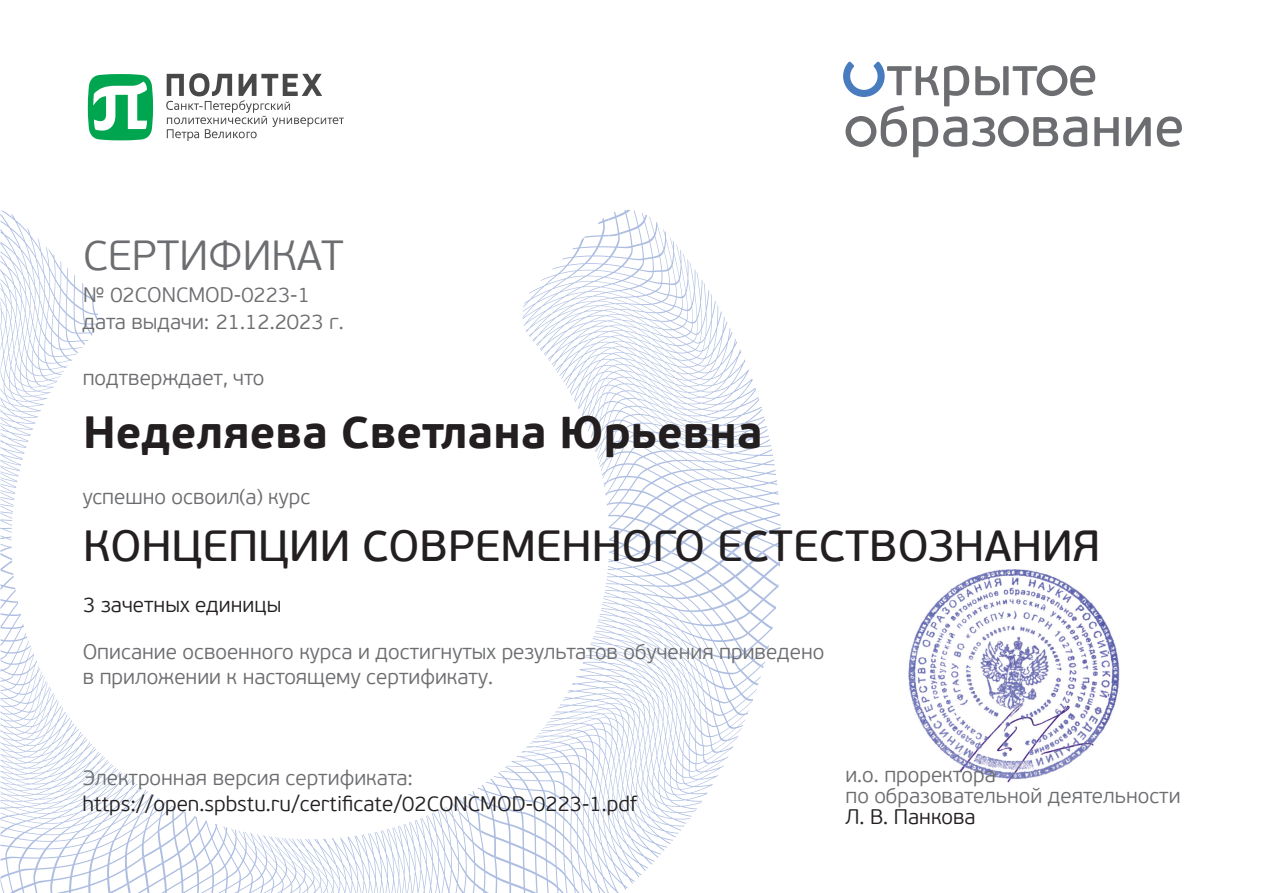
<style>
.page{position:relative;width:1263px;height:893px;background:#fff}
.page>*{position:absolute;margin:0;border:0;box-sizing:border-box;transform-origin:0 0}
.t1{font:700 45px "PF Beau Sans Pro";color:#231f20}
.t2{font:43.5px "PF Beau Sans Pro Bbook";color:#231f20}
.t3{font:300 42px "PF Beau Sans Pro";color:#6c6d70}
.t4{font:300 21px "PF Beau Sans Pro";color:#6c6d70}
.t5{font:300 21px "PF Beau Sans Pro";color:#231f20}
</style>
<div class="page">
<svg style="left:524px;top:210px;width:245px;height:342px"></svg>
<svg style="left:0;top:210px;width:98px;height:342px"></svg>
<svg style="left:0;top:553px;width:160px;height:340px"></svg>
<svg style="left:127px;top:799px;width:336px;height:94px"></svg>
<svg style="left:463px;top:552px;width:317px;height:341px"></svg>
<svg style="left:490px;top:666px;width:274px;height:227px"></svg>
<svg style="left:843px;top:62px;width:276px;height:95px"></svg>
<svg style="left:1126px;top:117px;width:25px;height:29px"></svg>
<svg style="left:1157px;top:116px;width:25px;height:31px"></svg>
<svg style="left:166px;top:73px;width:178px;height:68px"></svg>
<svg style="left:88px;top:74px;width:65px;height:66px"></svg>
<img style="left:908px;top:570px;width:212px;height:213px">
<p class="t3" style="left:83px;top:231px;width:262px">СЕРТИФИКАТ</p>
<p class="t4" style="left:83px;top:282px;width:228px">№ 02CONCMOD-0223-1</p>
<p class="t4" style="left:82px;top:310px;width:263px">дата выдачи: 21.12.2023 г.</p>
<p class="t4" style="left:83px;top:366px;width:183px">подтверждает, что</p>
<p class="t1" style="left:83px;top:404px;width:681px">Неделяева Светлана Юрьевна</p>
<p class="t4" style="left:83px;top:485px;width:229px">успешно освоил(а) курс</p>
<p class="t2" style="left:83px;top:521px;width:1019px">КОНЦЕПЦИИ СОВРЕМЕННОГО ЕСТЕСТВОЗНАНИЯ</p>
<p class="t5" style="left:83px;top:593px;width:199px">3 зачетных единицы</p>
<p class="t4" style="left:83px;top:639px;width:743px">Описание освоенного курса и достигнутых результатов обучения приведено</p>
<p class="t4" style="left:83px;top:665px;width:412px">в приложении к настоящему сертификату.</p>
<p class="t4" style="left:83px;top:766px;width:332px">Электронная версия сертификата:</p>
<p class="t5" style="left:82px;top:792px;width:556px">https://open.spbstu.ru/certificate/02CONCMOD-0223-1.pdf</p>
<p class="t4" style="left:845px;top:763px;width:152px">и.о. проректора</p>
<p class="t4" style="left:845px;top:784px;width:337px">по образовательной деятельности</p>
<p class="t5" style="left:845px;top:805px;width:132px">Л. В. Панкова</p>
</div>
